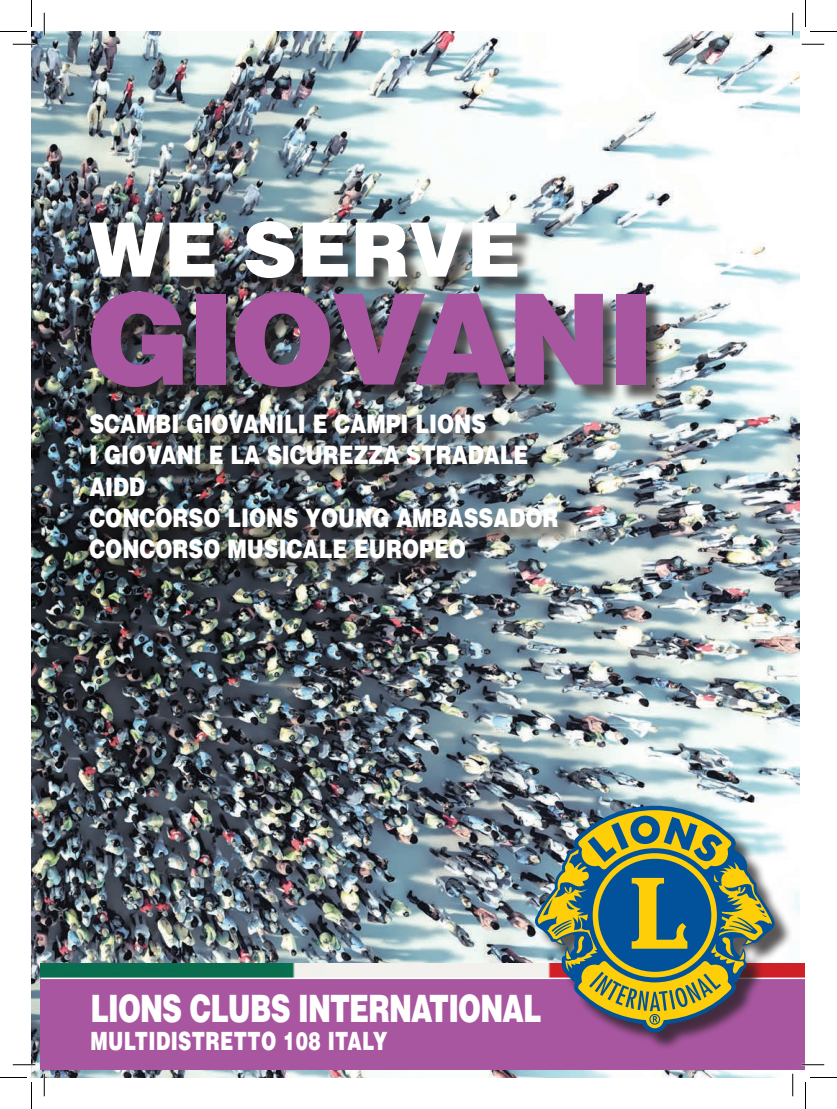
<style>
.page{position:relative;width:837px;height:1109px;background:#fff}
.page>*{position:absolute;margin:0;border:0;box-sizing:border-box;transform-origin:0 0}
.t1{font:900 126px "Helvetica";letter-spacing:-.04em;color:#a956a1}
.t2{font:900 75px "Helvetica";color:#fff}
.t3{font:900 37.8px "Helvetica";letter-spacing:-.03em;color:#fff;scale:.73 1}
.t4{font:900 25.5px "Helvetica";color:#fff;scale:.81 1}
.t5{font:900 25.2px "Helvetica";letter-spacing:.02em;color:#fff;scale:.73 1}
</style>
<div class="page">
<img style="left:31px;top:31px;width:768px;height:1046px">
<div style="left:40px;top:978px;width:765px;height:92px;background:#a956a1"></div>
<div style="left:93px;top:294px;width:572px;height:112px;background:#231f20;opacity:.75"></div>
<div style="left:92px;top:224px;width:444px;height:72px;background:#231f20;opacity:.75"></div>
<img style="left:40px;top:964px;width:765px;height:14px">
<hr style="left:40px;top:978px;width:765px;height:1px;background:#fff">
<div style="left:538px;top:809px;width:255px;height:242px;background:#231f20;opacity:.75"></div>
<svg style="left:535px;top:806px;width:239px;height:227px;background:#7f866d"></svg>
<div style="left:92px;top:416px;width:484px;height:161px;background:#231f20;opacity:.75"></div>
<hr style="left:13px;top:43px;width:22px;height:2px;background:#fff">
<hr style="left:13px;top:1064px;width:22px;height:2px;background:#fff">
<hr style="left:802px;top:1064px;width:22px;height:2px;background:#fff">
<hr style="left:43px;top:13px;width:2px;height:22px;background:#fff">
<hr style="left:43px;top:1074px;width:2px;height:22px;background:#fff">
<hr style="left:792px;top:13px;width:2px;height:22px;background:#fff">
<hr style="left:792px;top:1074px;width:2px;height:22px;background:#fff">
<svg style="left:13px;top:44px;width:22px;height:1px"></svg>
<svg style="left:802px;top:44px;width:22px;height:1px"></svg>
<svg style="left:13px;top:1064px;width:22px;height:1px"></svg>
<svg style="left:802px;top:1064px;width:22px;height:1px"></svg>
<svg style="left:44px;top:13px;width:1px;height:22px"></svg>
<svg style="left:44px;top:1074px;width:1px;height:22px"></svg>
<svg style="left:792px;top:13px;width:1px;height:22px"></svg>
<svg style="left:792px;top:1074px;width:1px;height:22px"></svg>
<svg style="left:0;top:0;width:32px;height:32px"></svg>
<svg style="left:0;top:1077px;width:32px;height:32px"></svg>
<svg style="left:805px;top:0;width:32px;height:32px"></svg>
<svg style="left:805px;top:1077px;width:32px;height:32px"></svg>
<p class="t2" style="left:89px;top:201px;width:433px">WE SERVE</p>
<p class="t1" style="left:86px;top:257px;width:571px">GIOVANI</p>
<p class="t4" style="left:89px;top:407px;width:491px">SCAMBI GIOVANILI E CAMPI LIONS</p>
<p class="t4" style="left:89px;top:438px;width:543px">I GIOVANI E LA SICUREZZA STRADALE</p>
<p class="t4" style="left:89px;top:470px;width:71px">AIDD</p>
<p class="t4" style="left:89px;top:501px;width:581px">CONCORSO LIONS YOUNG AMBASSADOR</p>
<p class="t4" style="left:89px;top:533px;width:466px">CONCORSO MUSICALE EUROPEO</p>
<p class="t3" style="left:91px;top:984px;width:619px">LIONS CLUBS INTERNATIONAL</p>
<p class="t5" style="left:91px;top:1024px;width:408px">MULTIDISTRETTO 108 ITALY</p>
</div>
